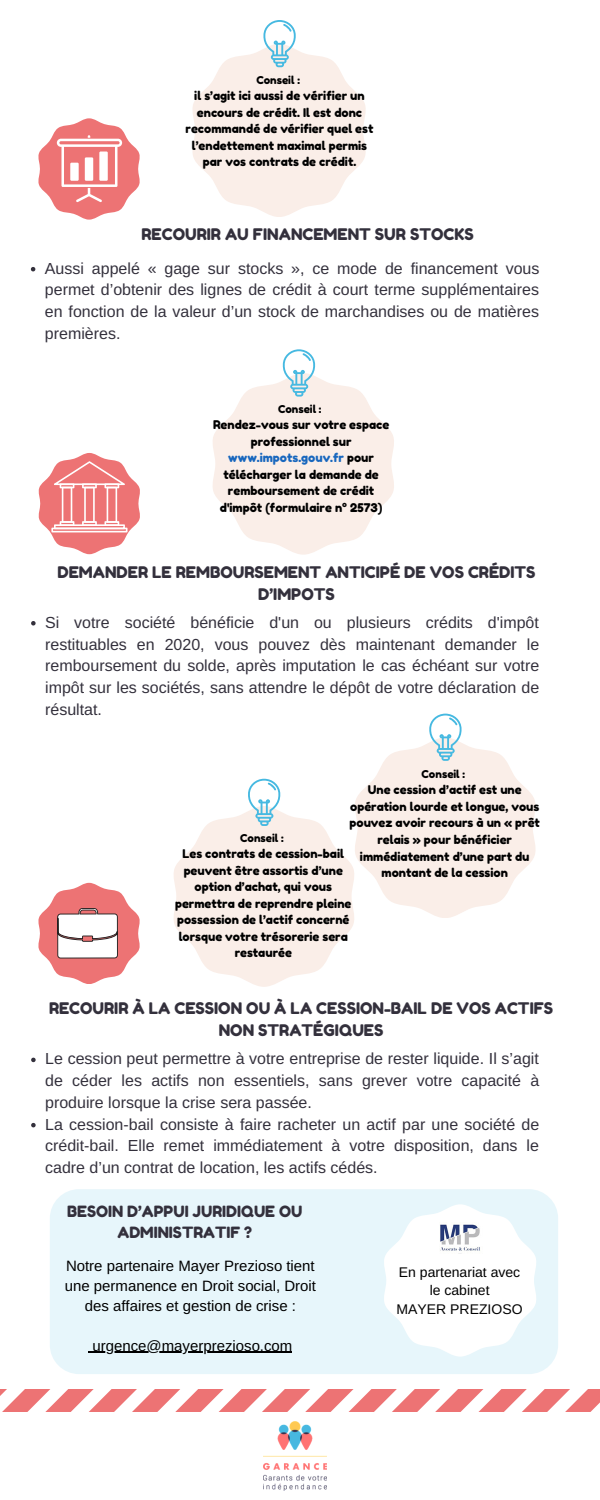
<style>
.page{position:relative;width:600px;height:1500px;background:#fff}
.page>*{position:absolute;margin:0;border:0;box-sizing:border-box;transform-origin:0 0}
.t1{font:16px/21.8px "Arimo";color:#33303c;text-align:justify}
.t2{font:16px/21.8px "Fredoka One";color:#33303c;text-align:center}
.t3{font:15.5px/21.1px "Fredoka One";color:#33303c;text-align:center}
.t4{font:15px/19.9px "Arimo";color:#000;text-align:center}
.t5{font:14px/19px "Arimo";color:#000;text-align:center}
.t6{font:12px/16.6px "Fredoka One";color:#000;text-align:center}
.t7{font:10.8px "Fredoka One";color:#000}
.s1{color:#1867be}
</style>
<div class="page">
<svg style="left:0;top:1389px;width:600px;height:23px"></svg>
<img style="left:263px;top:1422px;width:63px;height:68px">
<svg style="left:38px;top:883px;width:102px;height:101px"></svg>
<svg style="left:38px;top:118px;width:102px;height:101px"></svg>
<svg style="left:39px;top:453px;width:101px;height:101px"></svg>
<svg style="left:31px;top:621px;width:5px;height:5px"></svg>
<svg style="left:31px;top:267px;width:4px;height:4px"></svg>
<svg style="left:213px;top:349px;width:181px;height:205px"></svg>
<svg style="left:31px;top:1058px;width:5px;height:4px"></svg>
<svg style="left:31px;top:1123px;width:5px;height:4px"></svg>
<svg style="left:193px;top:20px;width:173px;height:197px"></svg>
<svg style="left:174px;top:714px;width:362px;height:273px"></svg>
<div style="left:50px;top:1189px;width:508px;height:185px;background:#e7f6fb;border-radius:29px"></div>
<svg style="left:384px;top:1204px;width:152px;height:153px"></svg>
<img style="left:435px;top:1214px;width:50px;height:50px">
<hr style="left:93px;top:1352px;width:199px;height:1px;background:#000">
<p class="t7" style="left:256px;top:74px;width:45px">Conseil :</p>
<p class="t6" style="left:186px;top:87px;width:189px">il s’agit ici aussi de vérifier un encours de crédit. Il est donc recommandé de vérifier quel est l’endettement maximal permis par vos contrats de crédit.</p>
<p class="t2" style="left:142px;top:223px;width:334px">RECOURIR AU FINANCEMENT SUR STOCKS</p>
<p class="t1" style="left:45px;top:257px;width:496px">Aussi appelé « gage sur stocks », ce mode de financement vous permet d’obtenir des lignes de crédit à court terme supplémentaires en fonction de la valeur d’un stock de marchandises ou de matières premières.</p>
<p class="t7" style="left:278px;top:403px;width:45px">Conseil :</p>
<p class="t6" style="left:213px;top:416px;width:178px">Rendez-vous sur votre espace professionnel sur <span class="s1">www.impots.gouv.fr</span> pour télécharger la demande de remboursement de crédit d'impôt (formulaire n° 2573)</p>
<p class="t2" style="left:57px;top:561px;width:480px">DEMANDER LE REMBOURSEMENT ANTICIPÉ DE VOS CRÉDITS<br>D’IMPOTS</p>
<p class="t1" style="left:45px;top:611px;width:496px">Si votre société bénéficie d'un ou plusieurs crédits d'impôt restituables en 2020, vous pouvez dès maintenant demander le remboursement du solde, après imputation le cas échéant sur votre impôt sur les sociétés, sans attendre le dépôt de votre déclaration de résultat.</p>
<p class="t7" style="left:422px;top:768px;width:45px">Conseil :</p>
<p class="t6" style="left:350px;top:782px;width:192px">Une cession d’actif est une opération lourde et longue, vous pouvez avoir recours à un « prêt relais » pour bénéficier immédiatement d’une part du montant de la cession</p>
<p class="t7" style="left:240px;top:832px;width:45px">Conseil :</p>
<p class="t6" style="left:175px;top:845px;width:178px">Les contrats de cession-bail peuvent être assortis d’une option d’achat, qui vous permettra de reprendre pleine possession de l’actif concerné lorsque votre trésorerie sera restaurée</p>
<p class="t2" style="left:49px;top:998px;width:506px">RECOURIR À LA CESSION OU À LA CESSION-BAIL DE VOS ACTIFS<br>NON STRATÉGIQUES</p>
<p class="t1" style="left:45px;top:1048px;width:496px;text-align:left">Le cession peut permettre à votre entreprise de rester liquide. Il s’agit de céder les actifs non essentiels, sans grever votre capacité à produire lorsque la crise sera passée.<br>La cession-bail consiste à faire racheter un actif par une société de crédit-bail. Elle remet immédiatement à votre disposition, dans le cadre d’un contrat de location, les actifs cédés.</p>
<p class="t3" style="left:67px;top:1201px;width:237px">BESOIN D’APPUI JURIDIQUE OU<br>ADMINISTRATIF ?</p>
<p class="t4" style="left:65px;top:1256px;width:253px">Notre partenaire Mayer Prezioso tient une permanence en Droit social, Droit des affaires et gestion de crise :</p>
<p class="t4" style="left:93px;top:1336px;width:201px">urgence@mayerprezioso.com</p>
<p class="t5" style="left:397px;top:1262px;width:127px">En partenariat avec le cabinet<br>MAYER PREZIOSO</p>
</div>
